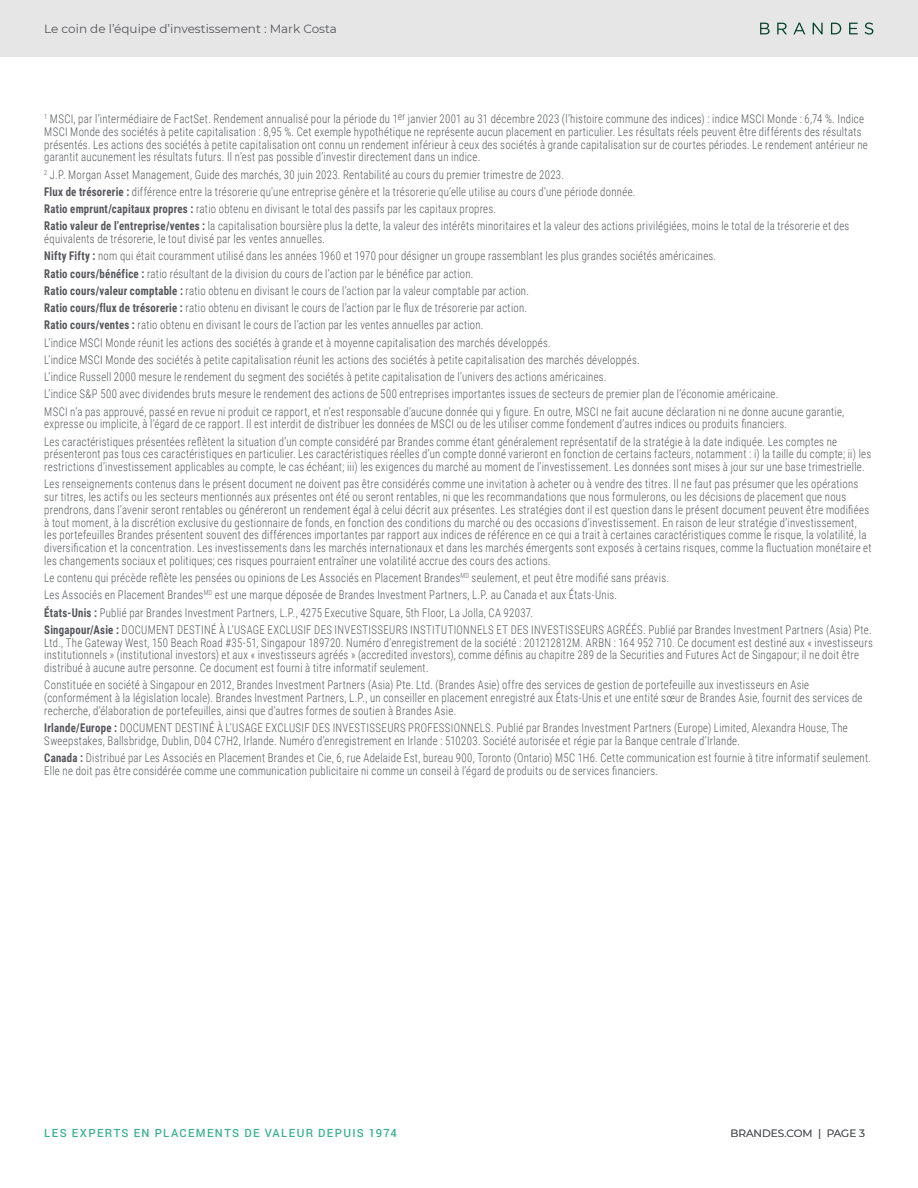
<style>
.page{position:relative;width:918px;height:1188px;background:#fff}
.page>*{position:absolute;margin:0;border:0;box-sizing:border-box;transform-origin:0 0}
.FR_mouse_type_cond{font:300 12px/12.8px "Roboto Condensed";letter-spacing:.025em;color:#54575a;scale:.9 1}
.t1{font:12px "Montserrat";color:#54575a}
.t2{font:500 11.25px "Roboto";letter-spacing:.12em;color:#3eb08e}
.t3{font:10.5px "Montserrat";color:#54575a}
.s1{font-weight:700}
</style>
<div class="page">
<div style="left:0;top:0;width:918px;height:56px;background:#e7e6e7"></div>
<svg style="left:760px;top:23px;width:10px;height:11px"></svg>
<svg style="left:777px;top:23px;width:10px;height:11px"></svg>
<svg style="left:793px;top:23px;width:12px;height:11px"></svg>
<svg style="left:813px;top:23px;width:10px;height:11px"></svg>
<svg style="left:831px;top:23px;width:10px;height:11px"></svg>
<svg style="left:849px;top:23px;width:9px;height:11px"></svg>
<svg style="left:865px;top:22px;width:8px;height:13px"></svg>
<p class="t1" style="left:44px;top:20px;width:294px">Le coin de l’équipe d’investissement : Mark Costa</p>
<p class="FR_mouse_type_cond" style="left:44px;top:112px;width:917px"><sup>1</sup> MSCI, par l’intermédiaire de FactSet. Rendement annualisé pour la période du 1<sup>er</sup> janvier 2001 au 31 décembre 2023 (l’histoire commune des indices) : indice MSCI Monde : 6,74 %. Indice MSCI Monde des sociétés à petite capitalisation : 8,95 %. Cet exemple hypothétique ne représente aucun placement en particulier. Les résultats réels peuvent être différents des résultats présentés. Les actions des sociétés à petite capitalisation ont connu un rendement inférieur à ceux des sociétés à grande capitalisation sur de courtes périodes. Le rendement antérieur ne garantit aucunement les résultats futurs. Il n’est pas possible d’investir directement dans un indice.</p>
<p class="FR_mouse_type_cond" style="left:44px;top:168px;width:579px"><sup>2</sup> J.P. Morgan Asset Management, Guide des marchés, 30 juin 2023. Rentabilité au cours du premier trimestre de 2023.</p>
<p class="FR_mouse_type_cond" style="left:44px;top:185px;width:658px"><span class="s1">Flux de trésorerie :</span> différence entre la trésorerie qu’une entreprise génère et la trésorerie qu’elle utilise au cours d’une période donnée.</p>
<p class="FR_mouse_type_cond" style="left:44px;top:202px;width:504px"><span class="s1">Ratio emprunt/capitaux propres :</span> ratio obtenu en divisant le total des passifs par les capitaux propres.</p>
<p class="FR_mouse_type_cond" style="left:44px;top:219px;width:896px"><span class="s1">Ratio valeur de l’entreprise/ventes :</span> la capitalisation boursière plus la dette, la valeur des intérêts minoritaires et la valeur des actions privilégiées, moins le total de la trésorerie et des équivalents de trésorerie, le tout divisé par les ventes annuelles.</p>
<p class="FR_mouse_type_cond" style="left:44px;top:249px;width:748px"><span class="s1">Nifty Fifty :</span> nom qui était couramment utilisé dans les années 1960 et 1970 pour désigner un groupe rassemblant les plus grandes sociétés américaines.</p>
<p class="FR_mouse_type_cond" style="left:44px;top:267px;width:478px"><span class="s1">Ratio cours/bénéfice :</span> ratio résultant de la division du cours de l’action par le bénéfice par action.</p>
<p class="FR_mouse_type_cond" style="left:44px;top:284px;width:540px"><span class="s1">Ratio cours/valeur comptable :</span> ratio obtenu en divisant le cours de l’action par la valeur comptable par action.</p>
<p class="FR_mouse_type_cond" style="left:44px;top:301px;width:538px"><span class="s1">Ratio cours/flux de trésorerie :</span> ratio obtenu en divisant le cours de l’action par le flux de trésorerie par action.</p>
<p class="FR_mouse_type_cond" style="left:44px;top:318px;width:490px"><span class="s1">Ratio cours/ventes :</span> ratio obtenu en divisant le cours de l’action par les ventes annuelles par action.</p>
<p class="FR_mouse_type_cond" style="left:44px;top:336px;width:564px">L’indice MSCI Monde réunit les actions des sociétés à grande et à moyenne capitalisation des marchés développés.</p>
<p class="FR_mouse_type_cond" style="left:44px;top:353px;width:663px">L’indice MSCI Monde des sociétés à petite capitalisation réunit les actions des sociétés à petite capitalisation des marchés développés.</p>
<p class="FR_mouse_type_cond" style="left:44px;top:370px;width:626px">L’indice Russell 2000 mesure le rendement du segment des sociétés à petite capitalisation de l’univers des actions américaines.</p>
<p class="FR_mouse_type_cond" style="left:44px;top:387px;width:817px">L’indice S&amp;P 500 avec dividendes bruts mesure le rendement des actions de 500 entreprises importantes issues de secteurs de premier plan de l’économie américaine.</p>
<p class="FR_mouse_type_cond" style="left:44px;top:405px;width:890px">MSCI n’a pas approuvé, passé en revue ni produit ce rapport, et n’est responsable d’aucune donnée qui y figure. En outre, MSCI ne fait aucune déclaration ni ne donne aucune garantie, expresse ou implicite, à l’égard de ce rapport. Il est interdit de distribuer les données de MSCI ou de les utiliser comme fondement d’autres indices ou produits financiers.</p>
<p class="FR_mouse_type_cond" style="left:44px;top:435px;width:920px">Les caractéristiques présentées reflètent la situation d’un compte considéré par Brandes comme étant généralement représentatif de la stratégie à la date indiquée. Les comptes ne présenteront pas tous ces caractéristiques en particulier. Les caractéristiques réelles d’un compte donné varieront en fonction de certains facteurs, notamment : i) la taille du compte; ii) les restrictions d’investissement applicables au compte, le cas échéant; iii) les exigences du marché au moment de l’investissement. Les données sont mises à jour sur une base trimestrielle.</p>
<p class="FR_mouse_type_cond" style="left:44px;top:477px;width:921px">Les renseignements contenus dans le présent document ne doivent pas être considérés comme une invitation à acheter ou à vendre des titres. Il ne faut pas présumer que les opérations sur titres, les actifs ou les secteurs mentionnés aux présentes ont été ou seront rentables, ni que les recommandations que nous formulerons, ou les décisions de placement que nous prendrons, dans l’avenir seront rentables ou généreront un rendement égal à celui décrit aux présentes. Les stratégies dont il est question dans le présent document peuvent être modifiées à tout moment, à la discrétion exclusive du gestionnaire de fonds, en fonction des conditions du marché ou des occasions d’investissement. En raison de leur stratégie d’investissement, les portefeuilles Brandes présentent souvent des différences importantes par rapport aux indices de référence en ce qui a trait à certaines caractéristiques comme le risque, la volatilité, la diversification et la concentration. Les investissements dans les marchés internationaux et dans les marchés émergents sont exposés à certains risques, comme la fluctuation monétaire et les changements sociaux et politiques; ces risques pourraient entraîner une volatilité accrue des cours des actions.</p>
<p class="FR_mouse_type_cond" style="left:44px;top:571px;width:696px">Le contenu qui précède reflète les pensées ou opinions de Les Associés en Placement Brandes<sup>MD</sup> seulement, et peut être modifié sans préavis.</p>
<p class="FR_mouse_type_cond" style="left:44px;top:588px;width:638px">Les Associés en Placement Brandes<sup>MD</sup> est une marque déposée de Brandes Investment Partners, L.P. au Canada et aux États-Unis.</p>
<p class="FR_mouse_type_cond" style="left:44px;top:606px;width:545px"><span class="s1">États-Unis :</span> Publié par Brandes Investment Partners, L.P., 4275 Executive Square, 5th Floor, La Jolla, CA 92037.</p>
<p class="FR_mouse_type_cond" style="left:44px;top:623px;width:922px"><span class="s1">Singapour/Asie :</span> DOCUMENT DESTINÉ À L’USAGE EXCLUSIF DES INVESTISSEURS INSTITUTIONNELS ET DES INVESTISSEURS AGRÉÉS. Publié par Brandes Investment Partners (Asia) Pte.<br>Ltd., The Gateway West, 150 Beach Road #35-51, Singapour 189720. Numéro d’enregistrement de la société : 201212812M. ARBN : 164 952 710. Ce document est destiné aux « investisseurs institutionnels » (institutional investors) et aux « investisseurs agréés » (accredited investors), comme définis au chapitre 289 de la Securities and Futures Act de Singapour; il ne doit être distribué à aucune autre personne. Ce document est fourni à titre informatif seulement.</p>
<p class="FR_mouse_type_cond" style="left:44px;top:678px;width:911px">Constituée en société à Singapour en 2012, Brandes Investment Partners (Asia) Pte. Ltd. (Brandes Asie) offre des services de gestion de portefeuille aux investisseurs en Asie (conformément à la législation locale). Brandes Investment Partners, L.P., un conseiller en placement enregistré aux États-Unis et une entité sœur de Brandes Asie, fournit des services de recherche, d’élaboration de portefeuilles, ainsi que d’autres formes de soutien à Brandes Asie.</p>
<p class="FR_mouse_type_cond" style="left:44px;top:721px;width:894px"><span class="s1">Irlande/Europe :</span> DOCUMENT DESTINÉ À L’USAGE EXCLUSIF DES INVESTISSEURS PROFESSIONNELS. Publié par Brandes Investment Partners (Europe) Limited, Alexandra House, The<br>Sweepstakes, Ballsbridge, Dublin, D04 C7H2, Irlande. Numéro d’enregistrement en Irlande : 510203. Société autorisée et régie par la Banque centrale d’Irlande.</p>
<p class="FR_mouse_type_cond" style="left:44px;top:751px;width:920px"><span class="s1">Canada :</span> Distribué par Les Associés en Placement Brandes et Cie, 6, rue Adelaide Est, bureau 900, Toronto (Ontario) M5C 1H6. Cette communication est fournie à titre informatif seulement.<br>Elle ne doit pas être considérée comme une communication publicitaire ni comme un conseil à l’égard de produits ou de services financiers.</p>
<p class="t2" style="left:44px;top:1125px;width:354px">LES EXPERTS EN PLACEMENTS DE VALEUR DEPUIS 1974</p>
<p class="t3" style="left:730px;top:1126px;width:136px">BRANDES.COM | PAGE 3</p>
</div>
